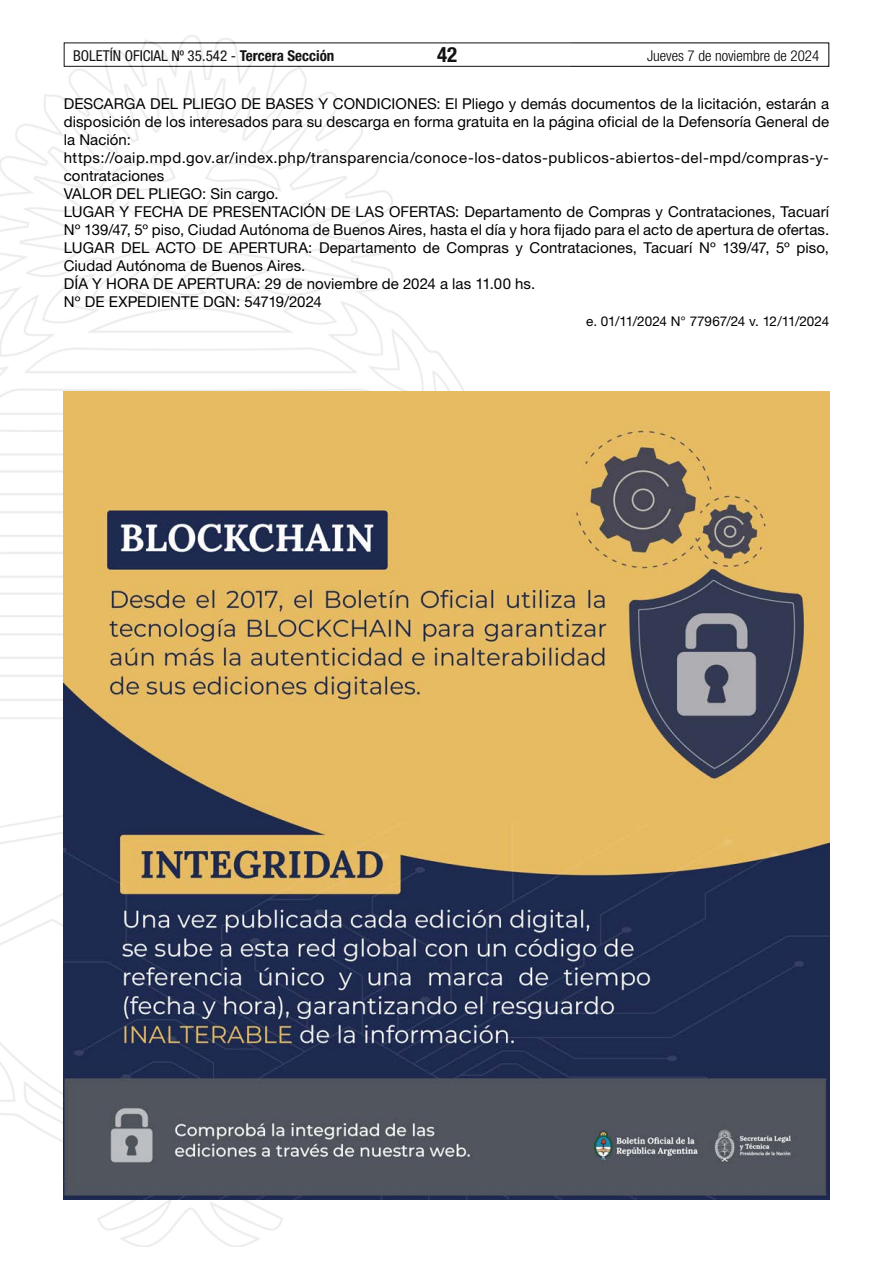
<style>
.page{position:relative;width:893px;height:1263px;background:#fff}
.page>*{position:absolute;margin:0;border:0;box-sizing:border-box;transform-origin:0 0}
.t1{font:700 condensed 21px "Helvetica Neue LT Std";color:#000}
.t2{font:15px/18px "Helvetica Neue LT Std";letter-spacing:.005em;color:#000}
.t3{font:condensed 15px "Helvetica Neue LT Std";color:#000}
.t4{font:300 condensed 15px "Helvetica Neue LT Std";color:#000}
.t5{font:13.5px "Helvetica Neue LT Std";letter-spacing:-.015em;color:#000}
.s1{font-weight:700}
</style>
<div class="page">
<div style="left:64px;top:43px;width:765px;height:24px;border:1px solid #000"></div>
<img style="left:0;top:35px;width:569px;height:1211px">
<img style="left:64px;top:391px;width:765px;height:808px">
<p class="t3" style="left:73px;top:47px;width:263px">BOLETÍN OFICIAL Nº 35.542 - <span class="s1">Tercera Sección</span></p>
<h1 class="t1" style="left:437px;top:42px;width:22px">42</h1>
<p class="t4" style="left:647px;top:47px;width:174px">Jueves 7 de noviembre de 2024</p>
<p class="t2" style="left:64px;top:94px;width:767px">DESCARGA DEL PLIEGO DE BASES Y CONDICIONES: El Pliego y demás documentos de la licitación, estarán a disposición de los interesados para su descarga en forma gratuita en la página oficial de la Defensoría General de la Nación: https://oaip.mpd.gov.ar/index.php/transparencia/conoce-los-datos-publicos-abiertos-del-mpd/compras-y&shy;contrataciones<br>VALOR DEL PLIEGO: Sin cargo.<br>LUGAR Y FECHA DE PRESENTACIÓN DE LAS OFERTAS: Departamento de Compras y Contrataciones, Tacuarí Nº 139/47, 5º piso, Ciudad Autónoma de Buenos Aires, hasta el día y hora fijado para el acto de apertura de ofertas.<br>LUGAR DEL ACTO DE APERTURA: Departamento de Compras y Contrataciones, Tacuarí Nº 139/47, 5º piso, Ciudad Autónoma de Buenos Aires.<br>DÍA Y HORA DE APERTURA: 29 de noviembre de 2024 a las 11.00 hs.<br>Nº DE EXPEDIENTE DGN: 54719/2024</p>
<p class="t5" style="left:586px;top:313px;width:245px">e. 01/11/2024 N° 77967/24 v. 12/11/2024</p>
</div>
